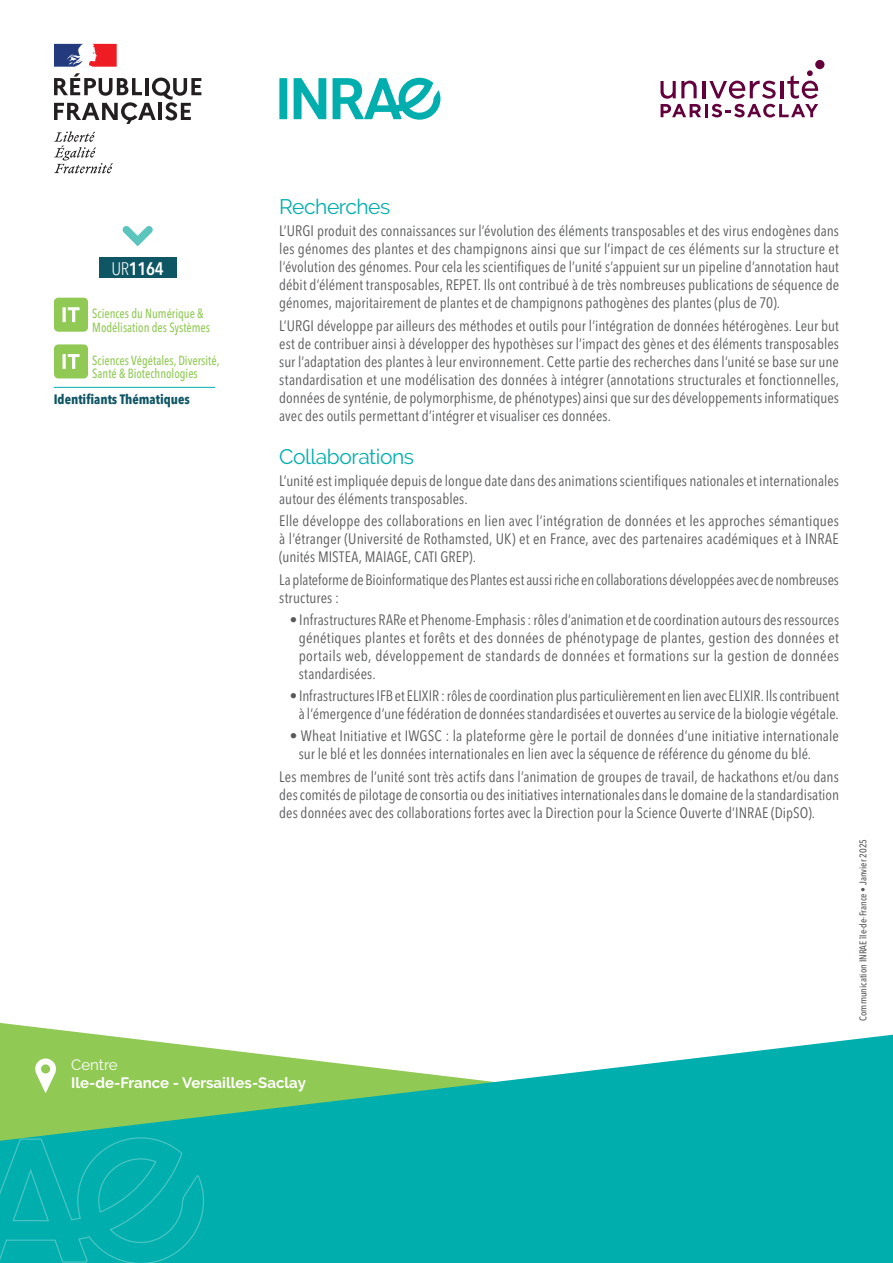
<style>
.page{position:relative;width:893px;height:1263px;background:#fff}
.page>*{position:absolute;margin:0;border:0;box-sizing:border-box;transform-origin:0 0}
.t1{font:21px "Raleway";letter-spacing:-.02em;color:#00afad}
.t2{font:600 condensed 18px "Avenir Next LT Pro";color:#fff}
.t3{font:condensed 15px/18px "Avenir Next LT Pro";letter-spacing:.005em;color:#57585a;text-align:justify}
.t4{font:700 15px "Raleway";color:#fff}
.t5{font:15px "Raleway";color:#fff}
.t6{font:700 condensed 13.5px "Avenir Next LT Pro";color:#0f5664}
.t7{font:500 condensed 13.2px/13.5px "Avenir Next LT Pro";color:#91c955;scale:.91 1}
.t8{font:500 condensed 9.75px "Avenir Next LT Pro";color:#57585a}
.s1{font-weight:300}
</style>
<div class="page">
<div style="left:99px;top:258px;width:78px;height:20px;background:#0f5664"></div>
<svg style="left:123px;top:226px;width:30px;height:20px"></svg>
<svg style="left:0;top:1035px;width:893px;height:228px;background:#32bba7"></svg>
<div style="left:279px;top:78px;width:8px;height:41px;background:#00afad"></div>
<svg style="left:294px;top:78px;width:32px;height:41px"></svg>
<svg style="left:333px;top:78px;width:107px;height:42px"></svg>
<svg style="left:54px;top:73px;width:147px;height:51px"></svg>
<svg style="left:54px;top:131px;width:59px;height:42px"></svg>
<svg style="left:54px;top:44px;width:63px;height:23px"></svg>
<hr style="left:54px;top:387px;width:161px;height:1px;background:#00afad">
<div style="left:815px;top:60px;width:9px;height:9px;background:#63003c;border-radius:50%"></div>
<svg style="left:660px;top:70px;width:158px;height:47px"></svg>
<div style="left:54px;top:298px;width:34px;height:34px;background:#91c955;border-radius:4px"></div>
<svg style="left:63px;top:307px;width:17px;height:15px"></svg>
<div style="left:54px;top:344px;width:34px;height:34px;background:#91c955;border-radius:4px"></div>
<svg style="left:63px;top:354px;width:17px;height:15px"></svg>
<svg style="left:0;top:1138px;width:205px;height:125px;background:#04b0ae"></svg>
<p class="t2" style="left:111px;top:257px;width:54px"><span class="s1">UR</span>1164</p>
<p class="t7" style="left:92px;top:307px;width:131px">Sciences du Numérique &amp;<br>Modélisation des Systèmes</p>
<p class="t7" style="left:92px;top:354px;width:141px">Sciences Végétales, Diversité,<br>Santé &amp; Biotechnologies</p>
<p class="t6" style="left:54px;top:391px;width:138px">Identifiants Thématiques</p>
<p class="t1" style="left:279px;top:195px;width:113px">Recherches</p>
<p class="t3" style="left:279px;top:222px;width:561px">L’URGI produit des connaissances sur l’évolution des éléments transposables et des virus endogènes dans les génomes des plantes et des champignons ainsi que sur l’impact de ces éléments sur la structure et l’évolution des génomes. Pour cela les scientifiques de l’unité s’appuient sur un pipeline d’annotation haut débit d’élément transposables, REPET. Ils ont contribué à de très nombreuses publications de séquence de génomes, majoritairement de plantes et de champignons pathogènes des plantes (plus de 70).</p>
<p class="t3" style="left:279px;top:316px;width:561px">L’URGI développe par ailleurs des méthodes et outils pour l’intégration de données hétérogènes. Leur but est de contribuer ainsi à développer des hypothèses sur l’impact des gènes et des éléments transposables sur l’adaptation des plantes à leur environnement. Cette partie des recherches dans l’unité se base sur une standardisation et une modélisation des données à intégrer (annotations structurales et fonctionnelles, données de synténie, de polymorphisme, de phénotypes) ainsi que sur des développements informatiques avec des outils permettant d’intégrer et visualiser ces données.</p>
<p class="t1" style="left:279px;top:444px;width:136px">Collaborations</p>
<p class="t3" style="left:279px;top:472px;width:561px">L’unité est impliquée depuis de longue date dans des animations scientifiques nationales et internationales autour des éléments transposables.</p>
<p class="t3" style="left:279px;top:512px;width:561px">Elle développe des collaborations en lien avec l’intégration de données et les approches sémantiques à l’étranger (Université de Rothamsted, UK) et en France, avec des partenaires académiques et à INRAE (unités MISTEA, MAIAGE, CATI GREP).</p>
<p class="t3" style="left:279px;top:570px;width:561px">La plateforme de Bioinformatique des Plantes est aussi riche en collaborations développées avec de nombreuses structures :</p>
<p class="t3" style="left:299px;top:611px;width:542px;text-indent:-9px">• Infrastructures RARe et Phenome-Emphasis : rôles d’animation et de coordination autours des ressources génétiques plantes et forêts et des données de phénotypage de plantes, gestion des données et portails web, développement de standards de données et formations sur la gestion de données standardisées.</p>
<p class="t3" style="left:290px;top:687px;width:551px;text-align:center">• Infrastructures IFB et ELIXIR : rôles de coordination plus particulièrement en lien avec ELIXIR. Ils contribuent à l’émergence d’une fédération de données standardisées et ouvertes au service de la biologie végétale.</p>
<p class="t3" style="left:299px;top:727px;width:542px;text-indent:-9px">• Wheat Initiative et IWGSC : la plateforme gère le portail de données d’une initiative internationale sur le blé et les données internationales en lien avec la séquence de référence du génome du blé.</p>
<p class="t3" style="left:279px;top:767px;width:561px">Les membres de l’unité sont très actifs dans l’animation de groupes de travail, de hackathons et/ou dans des comités de pilotage de consortia ou des initiatives internationales dans le domaine de la standardisation des données avec des collaborations fortes avec la Direction pour la Science Ouverte d’INRAE (DipSO).</p>
<p class="t5" style="left:71px;top:1056px;width:48px">Centre</p>
<p class="t4" style="left:71px;top:1074px;width:236px">Ile-de-France - Versailles-Saclay</p>
<p class="t8" style="left:857px;top:1020px;width:183px;rotate:-90deg">Communication INRAE îIe-de-France • Janvier 2025</p>
</div>
